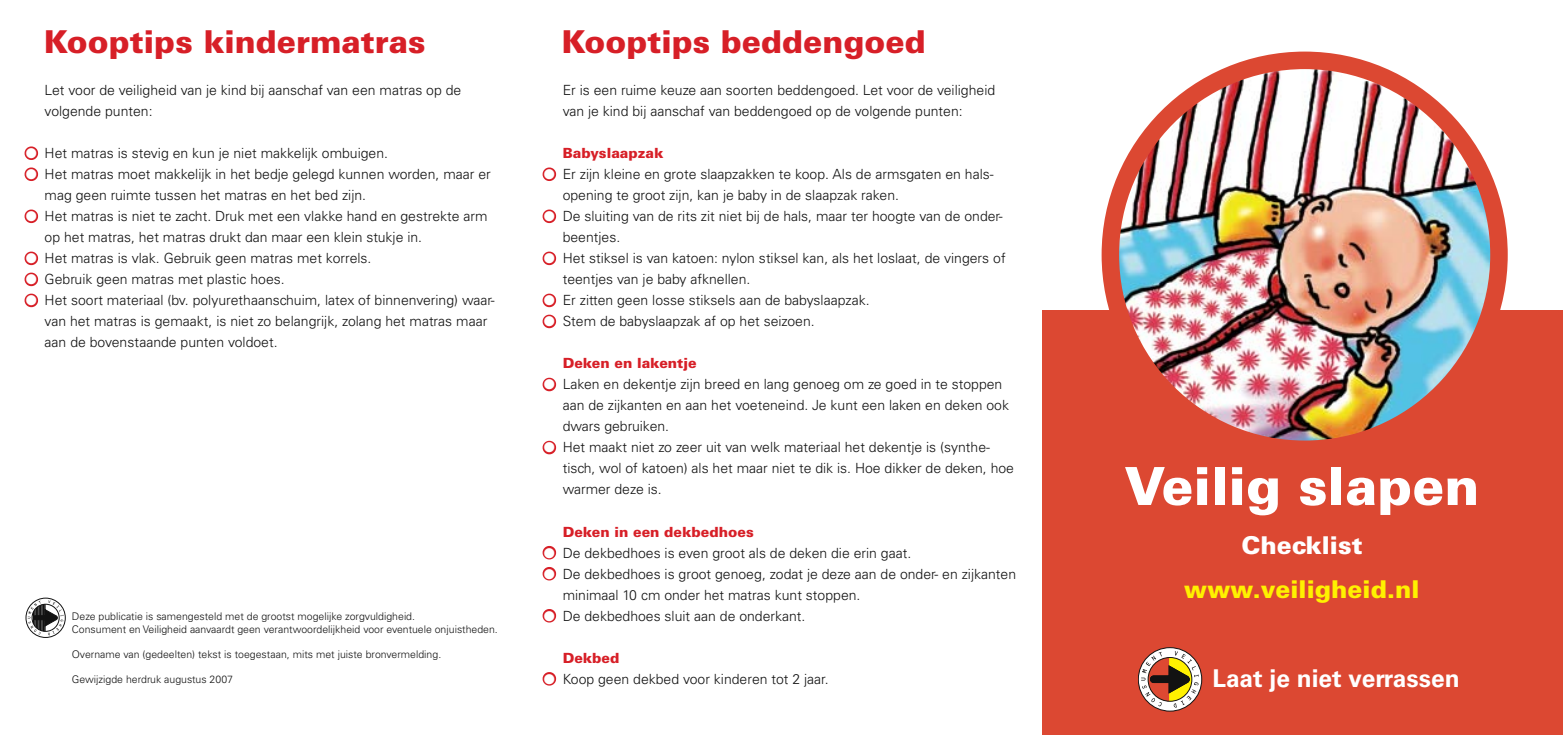
<style>
.page{position:relative;width:1563px;height:735px;background:#fff}
.page>*{position:absolute;margin:0;border:0;box-sizing:border-box;transform-origin:0 0}
.t1{font:900 52.5px "Univers";color:#fff}
.t2{font:900 31.5px "Univers";color:#d71f27}
.t3{font:700 24.5px "Univers";color:#fff}
.t4{font:900 24.5px "Univers";color:#fff100}
.t5{font:900 24.5px "Univers";color:#fff}
.t6{font:300 14px/21px "Univers";color:#121212}
.t7{font:900 14px "Univers";color:#d71f27}
.t8{font:300 10.5px/12.6px "Univers";color:#121212}
.s1{color:#fff}
</style>
<div class="page">
<div style="left:1042px;top:310px;width:521px;height:424px;background:#dc4832"></div>
<img style="left:1118px;top:61px;width:378px;height:378px">
<div style="left:1101px;top:52px;width:406px;height:406px;border:18px solid #dc4832;border-radius:50%"></div>
<svg style="left:1138px;top:647px;width:63px;height:63px"></svg>
<div style="left:1138px;top:647px;width:64px;height:64px;border:1px solid #121212;border-radius:50%"></div>
<svg style="left:1141px;top:650px;width:57px;height:57px"></svg>
<div style="left:1148px;top:656px;width:44px;height:45px;border:1px solid #121212;border-radius:50%"></div>
<svg style="left:24px;top:146px;width:15px;height:35px"></svg>
<svg style="left:24px;top:209px;width:15px;height:15px"></svg>
<svg style="left:24px;top:251px;width:15px;height:57px"></svg>
<svg style="left:542px;top:167px;width:15px;height:14px"></svg>
<svg style="left:542px;top:209px;width:15px;height:15px"></svg>
<svg style="left:542px;top:251px;width:15px;height:15px"></svg>
<svg style="left:542px;top:293px;width:15px;height:36px"></svg>
<svg style="left:542px;top:377px;width:15px;height:15px"></svg>
<svg style="left:542px;top:440px;width:15px;height:15px"></svg>
<svg style="left:542px;top:545px;width:15px;height:36px"></svg>
<svg style="left:542px;top:609px;width:15px;height:14px"></svg>
<svg style="left:542px;top:672px;width:15px;height:14px"></svg>
<div style="left:26px;top:597px;width:39px;height:40px;border:1px solid #121212;border-radius:50%"></div>
<svg style="left:28px;top:599px;width:35px;height:36px"></svg>
<h2 class="t2" style="left:44px;top:22px;width:383px">Kooptips kindermatras</h2>
<p class="t6" style="left:45px;top:79px;width:418px">Let voor de veiligheid van je kind bij aanschaf van een matras op de volgende punten:</p>
<p class="t6" style="left:26px;top:142px;width:364px"><span class="s1">●</span> Het matras is stevig en kun je niet makkelijk ombuigen.</p>
<p class="t6" style="left:45px;top:163px;width:448px;text-indent:-19px"><span class="s1">●</span> Het matras moet makkelijk in het bedje gelegd kunnen worden, maar er mag geen ruimte tussen het matras en het bed zijn.</p>
<p class="t6" style="left:45px;top:205px;width:444px;text-indent:-19px"><span class="s1">●</span> Het matras is niet te zacht. Druk met een vlakke hand en gestrekte arm op het matras, het matras drukt dan maar een klein stukje in.</p>
<p class="t6" style="left:26px;top:247px;width:347px"><span class="s1">●</span> Het matras is vlak. Gebruik geen matras met korrels.</p>
<p class="t6" style="left:26px;top:268px;width:260px"><span class="s1">●</span> Gebruik geen matras met plastic hoes.</p>
<p class="t6" style="left:45px;top:289px;width:451px;text-indent:-19px"><span class="s1">●</span> Het soort materiaal (bv. polyurethaanschuim, latex of binnenvering) waar&shy;van het matras is gemaakt, is niet zo belangrijk, zolang het matras maar aan de bovenstaande punten voldoet.</p>
<p class="t8" style="left:72px;top:610px;width:427px">Deze publicatie is samengesteld met de grootst mogelijke zorgvuldigheid.<br>Consument en Veiligheid aanvaardt geen verantwoordelijkheid voor eventuele onjuistheden.</p>
<p class="t8" style="left:72px;top:648px;width:371px">Overname van (gedeelten) tekst is toegestaan, mits met juiste bronvermelding.</p>
<p class="t8" style="left:72px;top:673px;width:163px">Gewijzigde herdruk augustus 2007</p>
<h2 class="t2" style="left:561px;top:22px;width:366px">Kooptips beddengoed</h2>
<p class="t6" style="left:563px;top:79px;width:434px">Er is een ruime keuze aan soorten beddengoed. Let voor de veiligheid van je kind bij aanschaf van beddengoed op de volgende punten:</p>
<p class="t7" style="left:563px;top:144px;width:102px">Babyslaapzak</p>
<p class="t6" style="left:563px;top:163px;width:432px;text-indent:-19px"><span class="s1">●</span> Er zijn kleine en grote slaapzakken te koop. Als de armsgaten en hals&shy;opening te groot zijn, kan je baby in de slaapzak raken.</p>
<p class="t6" style="left:563px;top:205px;width:441px;text-indent:-19px"><span class="s1">●</span> De sluiting van de rits zit niet bij de hals, maar ter hoogte van de onder&shy;beentjes.</p>
<p class="t6" style="left:563px;top:247px;width:444px;text-indent:-19px"><span class="s1">●</span> Het stiksel is van katoen: nylon stiksel kan, als het loslaat, de vingers of teentjes van je baby afknellen.</p>
<p class="t6" style="left:544px;top:289px;width:327px"><span class="s1">●</span> Er zitten geen losse stiksels aan de babyslaapzak.</p>
<p class="t6" style="left:544px;top:310px;width:272px"><span class="s1">●</span> Stem de babyslaapzak af op het seizoen.</p>
<p class="t7" style="left:563px;top:354px;width:135px">Deken en lakentje</p>
<p class="t6" style="left:563px;top:373px;width:448px;text-indent:-19px"><span class="s1">●</span> Laken en dekentje zijn breed en lang genoeg om ze goed in te stoppen aan de zijkanten en aan het voeteneind. Je kunt een laken en deken ook dwars gebruiken.</p>
<p class="t6" style="left:563px;top:436px;width:453px;text-indent:-19px"><span class="s1">●</span> Het maakt niet zo zeer uit van welk materiaal het dekentje is (synthe&shy;tisch, wol of katoen) als het maar niet te dik is. Hoe dikker de deken, hoe warmer deze is.</p>
<p class="t7" style="left:563px;top:522px;width:193px">Deken in een dekbedhoes</p>
<p class="t6" style="left:544px;top:541px;width:369px"><span class="s1">●</span> De dekbedhoes is even groot als de deken die erin gaat.</p>
<p class="t6" style="left:563px;top:562px;width:455px;text-indent:-19px"><span class="s1">●</span> De dekbedhoes is groot genoeg, zodat je deze aan de onder- en zijkanten minimaal 10 cm onder het matras kunt stoppen.</p>
<p class="t6" style="left:544px;top:604px;width:263px"><span class="s1">●</span> De dekbedhoes sluit aan de onderkant.</p>
<p class="t7" style="left:563px;top:648px;width:58px">Dekbed</p>
<p class="t6" style="left:544px;top:667px;width:286px"><span class="s1">●</span> Koop geen dekbed voor kinderen tot 2 jaar.</p>
<h1 class="t1" style="left:1124px;top:453px;width:356px">Veilig slapen</h1>
<h3 class="t5" style="left:1241px;top:529px;width:123px">Checklist</h3>
<h3 class="t4" style="left:1184px;top:573px;width:237px">www.veiligheid.nl</h3>
<h3 class="t3" style="left:1212px;top:663px;width:249px">Laat je niet verrassen</h3>
</div>
